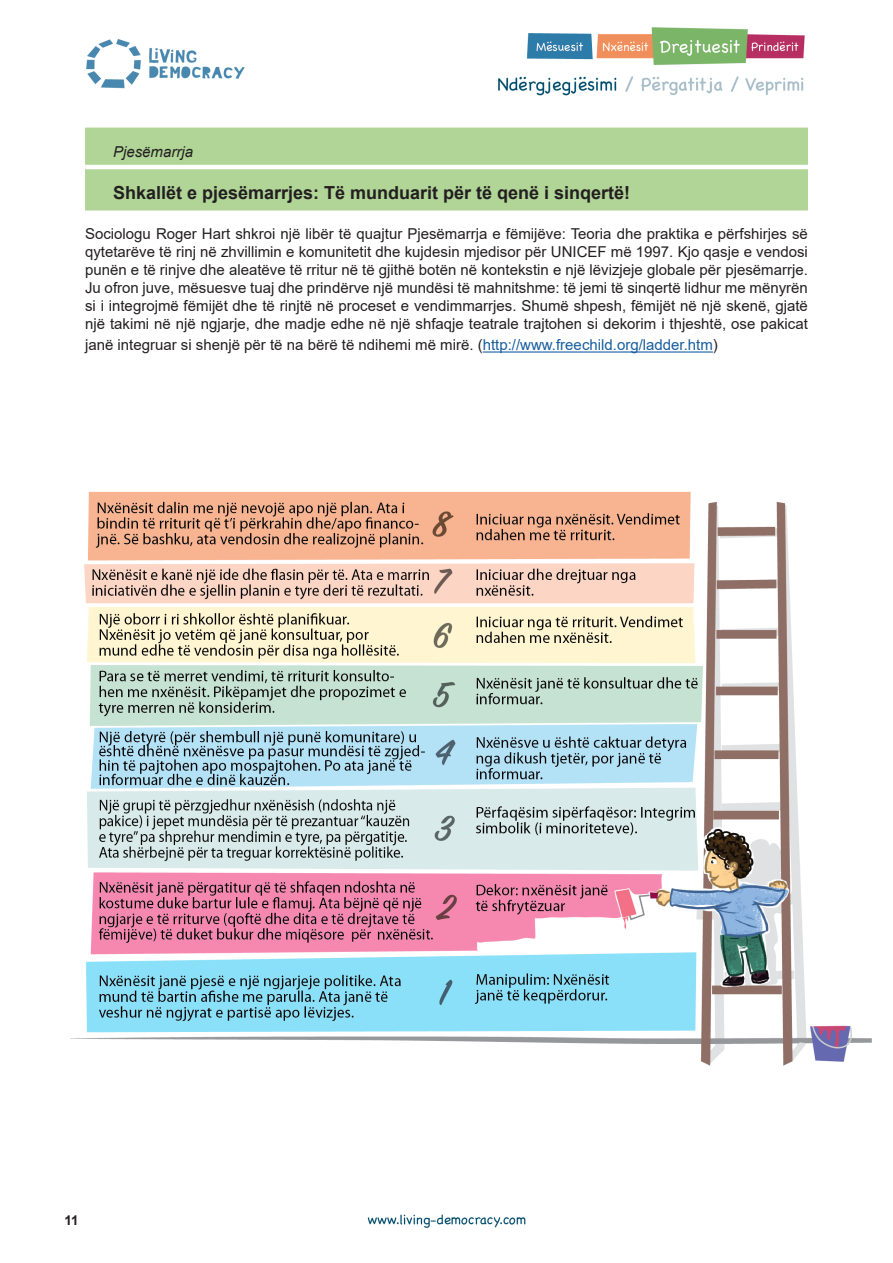
<style>
.page{position:relative;width:893px;height:1263px;background:#fff}
.page>*{position:absolute;margin:0;border:0;box-sizing:border-box;transform-origin:0 0}
.t1{font:700 18px "Arial";color:#231f20}
.t2{font:15px/18px "Arial";color:#231f20;text-align:justify}
.t3{font:italic 15px "Arial";color:#231f20}
.t4{font:700 13.5px "Arial";color:#231f20}
.s1{color:#175d9e}
</style>
<div class="page">
<img style="left:85px;top:27px;width:723px;height:1201px">
<hr style="left:483px;top:351px;width:230px;height:2px;background:#175d9e">
<div style="left:86px;top:128px;width:721px;height:82px;background:#b0d597"></div>
<hr style="left:85px;top:128px;width:723px;height:1px;background:#b0d597">
<hr style="left:85px;top:129px;width:2px;height:80px;background:#b0d597">
<hr style="left:806px;top:129px;width:2px;height:80px;background:#b0d597">
<hr style="left:85px;top:209px;width:723px;height:1px;background:#b0d597">
<hr style="left:85px;top:165px;width:723px;height:4px;background:#fff">
<img style="left:70px;top:456px;width:802px;height:637px">
<p class="t3" style="left:113px;top:142px;width:82px">Pjesëmarrja</p>
<p class="t1" style="left:113px;top:180px;width:519px">Shkallët e pjesëmarrjes: Të munduarit për të qenë i sinqertë!</p>
<p class="t2" style="left:85px;top:225px;width:724px">Sociologu Roger Hart shkroi një libër të quajtur Pjesëmarrja e fëmijëve: Teoria dhe praktika e përfshirjes së qytetarëve të rinj në zhvillimin e komunitetit dhe kujdesin mjedisor për UNICEF më 1997. Kjo qasje e vendosi punën e të rinjve dhe aleatëve të rritur në të gjithë botën në kontekstin e një lëvizjeje globale për pjesëmarrje.<br>Ju ofron juve, mësuesve tuaj dhe prindërve një mundësi të mahnitshme: të jemi të sinqertë lidhur me mënyrën si i integrojmë fëmijët dhe të rinjtë në proceset e vendimmarrjes. Shumë shpesh, fëmijët në një skenë, gjatë një takimi në një ngjarje, dhe madje edhe në një shfaqje teatrale trajtohen si dekorim i thjeshtë, ose pakicat</p>
<p class="t2" style="left:85px;top:336px;width:634px">janë integruar si shenjë për të na bërë të ndihemi më mirë. (<span class="s1">http://www.freechild.org/ladder.htm</span>)</p>
<p class="t4" style="left:64px;top:1211px;width:16px">11</p>
</div>
